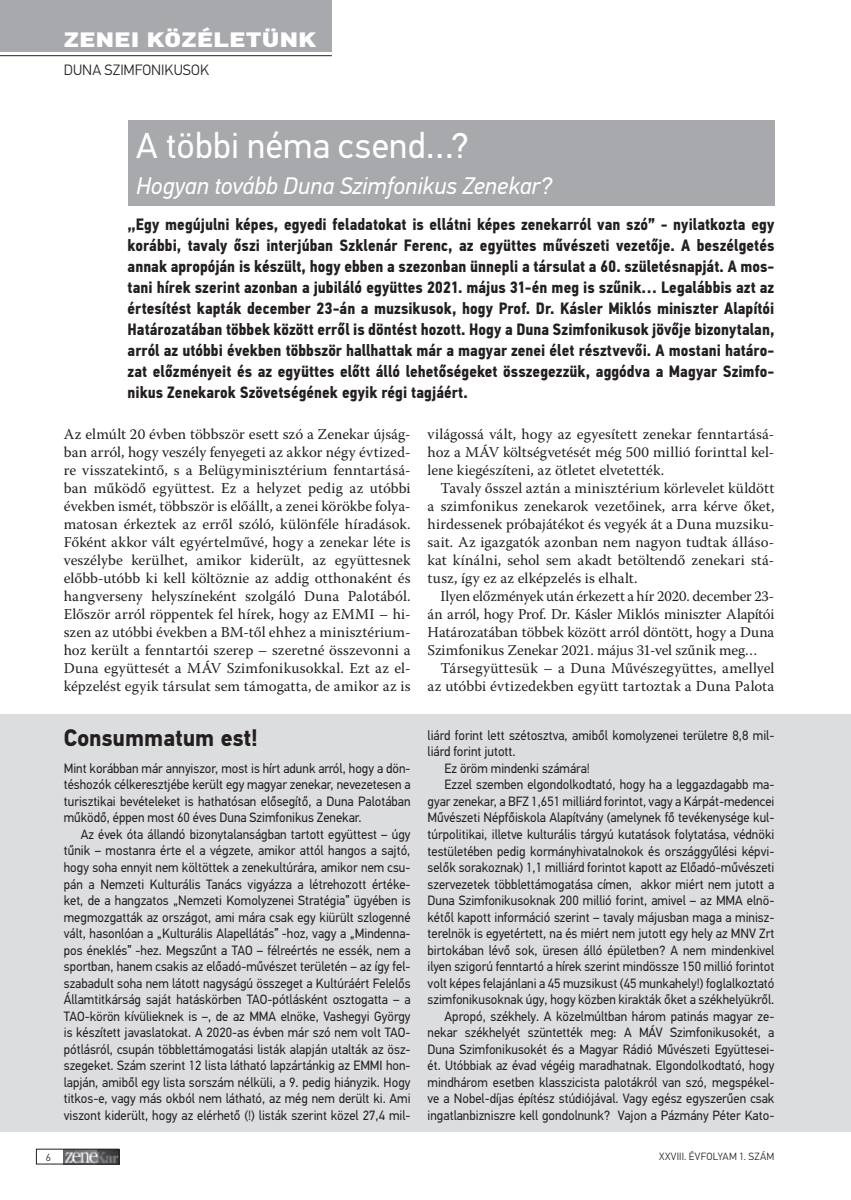
<style>
.page{position:relative;width:851px;height:1200px;background:#fff}
.page>*{position:absolute;margin:0;border:0;box-sizing:border-box;transform-origin:0 0}
.t1{font:36px "Din Text Pro";letter-spacing:.005em;color:#fff}
.t2{font:italic 24px "Din Text Pro";letter-spacing:-.005em;color:#fff}
.t3{font:700 24px "Din Text Pro";color:#231f20;scale:.95 1}
.t4{font:900 21px "Din Text Pro";letter-spacing:.015em;color:#fff;scale:1.2 1}
.t5{font:700 16.5px/21px "Din Text Cond Pro";letter-spacing:.005em;color:#231f20;text-align:justify}
.t6{font:15px/18px "Warnock Pro";color:#231f20;text-align:justify}
.t7{font:300 15px "Din Text Pro";color:#231f20}
.t8{font:13.5px/16.5px "Din Text Pro";color:#231f20;text-align:justify;scale:.95 1}
.t9{font:300 10.5px "Din Text Pro";letter-spacing:.06em;color:#231f20}
</style>
<div class="page">
<div style="left:0;top:0;width:332px;height:51px;background:#a8a9ad"></div>
<hr style="left:0;top:55px;width:332px;height:1px;background:#231f20">
<img style="left:64px;top:1150px;width:53px;height:11px">
<div style="left:36px;top:1148px;width:83px;height:15px;border:1px solid #231f20"></div>
<div style="left:128px;top:120px;width:646px;height:85px;background:#a8a9ad"></div>
<hr style="left:850px;top:714px;width:1px;height:417px;background:#dcdddf">
<div style="left:0;top:714px;width:850px;height:417px;background:#dcdddf"></div>
<h3 class="t4" style="left:64px;top:26px;width:212px">ZENEI KÖZÉLETÜNK</h3>
<p class="t7" style="left:64px;top:61px;width:147px">DUNA SZIMFONIKUSOK</p>
<h1 class="t1" style="left:136px;top:125px;width:334px">A többi néma csend…?</h1>
<h2 class="t2" style="left:136px;top:171px;width:417px">Hogyan tovább Duna Szimfonikus Zenekar?</h2>
<p class="t5" style="left:128px;top:214px;width:648px">„Egy megújulni képes, egyedi feladatokat is ellátni képes zenekarról van szó” - nyilatkozta egy korábbi, tavaly őszi interjúban Szklenár Ferenc, az együttes művészeti vezetője. A beszélgetés annak apropóján is készült, hogy ebben a szezonban ünnepli a társulat a 60. születésnapját. A mos&shy;tani hírek szerint azonban a jubiláló együttes 2021. május 31-én meg is szűnik… Legalábbis azt az értesítést kapták december 23-án a muzsikusok, hogy Prof. Dr. Kásler Miklós miniszter Alapítói Határozatában többek között erről is döntést hozott. Hogy a Duna Szimfonikusok jövője bizonytalan, arról az utóbbi években többször hallhattak már a magyar zenei élet résztvevői. A mostani határo&shy;zat előzményeit és az együttes előtt álló lehetőségeket összegezzük, aggódva a Magyar Szimfo&shy;nikus Zenekarok Szövetségének egyik régi tagjáért.</p>
<p class="t6" style="left:64px;top:425px;width:348px">Az elmúlt 20 évben többször esett szó a Zenekar újság&shy;ban arról, hogy veszély fenyegeti az akkor négy évtized&shy;re visszatekintő, s a Belügyminisztérium fenntartásá&shy;ban működő együttest. Ez a helyzet pedig az utóbbi években ismét, többször is előállt, a zenei körökbe folya&shy;matosan érkeztek az erről szóló, különféle híradások.<br>Főként akkor vált egyértelművé, hogy a zenekar léte is veszélybe kerülhet, amikor kiderült, az együttesnek előbb-utóbb ki kell költöznie az addig otthonaként és hangverseny helyszíneként szolgáló Duna Palotából.<br>Először arról röppentek fel hírek, hogy az EMMI – hi&shy;szen az utóbbi években a BM-től ehhez a minisztérium&shy;hoz került a fenntartói szerep – szeretné összevonni a Duna együttesét a MÁV Szimfonikusokkal. Ezt az el&shy;képzelést egyik társulat sem támogatta, de amikor az is</p>
<p class="t6" style="left:427px;top:425px;width:348px">világossá vált, hogy az egyesített zenekar fenntartásá&shy;hoz a MÁV költségvetését még 500 millió forinttal kel&shy;lene kiegészíteni, az ötletet elvetették.</p>
<p class="t6" style="left:427px;top:479px;width:348px;text-indent:13px">Tavaly ősszel aztán a minisztérium körlevelet küldött a szimfonikus zenekarok vezetőinek, arra kérve őket, hirdessenek próbajátékot és vegyék át a Duna muzsiku&shy;sait. Az igazgatók azonban nem nagyon tudtak álláso&shy;kat kínálni, sehol sem akadt betöltendő zenekari stá&shy;tusz, így ez az elképzelés is elhalt.</p>
<p class="t6" style="left:427px;top:587px;width:348px;text-indent:13px">Ilyen előzmények után érkezett a hír 2020. december 23- án arról, hogy Prof. Dr. Kásler Miklós miniszter Alapítói Határozatában többek között arról döntött, hogy a Duna Szimfonikus Zenekar 2021. május 31-vel szűnik meg…</p>
<p class="t6" style="left:427px;top:659px;width:348px;text-align:right">Társegyüttesük – a Duna Művészegyüttes, amellyel az utóbbi évtizedekben együtt tartoztak a Duna Palota</p>
<h2 class="t3" style="left:64px;top:722px;width:206px">Consummatum est!</h2>
<p class="t8" style="left:64px;top:760px;width:366px">Mint korábban már annyiszor, most is hírt adunk arról, hogy a dön&shy;téshozók célkeresztjébe került egy magyar zenekar, nevezetesen a turisztikai bevételeket is hathatósan elősegítő, a Duna Palotában működő, éppen most 60 éves Duna Szimfonikus Zenekar.</p>
<p class="t8" style="left:64px;top:826px;width:366px;text-indent:17px">Az évek óta állandó bizonytalanságban tartott együttest – úgy tűnik – mostanra érte el a végzete, amikor attól hangos a sajtó, hogy soha ennyit nem költöttek a zenekultúrára, amikor nem csu&shy;pán a Nemzeti Kulturális Tanács vigyázza a létrehozott értéke&shy;ket, de a hangzatos „Nemzeti Komolyzenei Stratégia” ügyében is megmozgatták az országot, ami mára csak egy kiürült szlogenné vált, hasonlóan a „Kulturális Alapellátás” -hoz, vagy a „Mindenna&shy;pos éneklés” -hez. Megszűnt a TAO – félreértés ne essék, nem a sportban, hanem csakis az előadó-művészet területén – az így fel&shy;szabadult soha nem látott nagyságú összeget a Kultúráért Felelős Államtitkárság saját hatáskörben TAO-pótlásként osztogatta – a TAO-körön kívülieknek is –, de az MMA elnöke, Vashegyi György is készített javaslatokat. A 2020-as évben már szó nem volt TAO&shy;pótlásról, csupán többlettámogatási listák alapján utalták az ös - szegeket. Szám szerint 12 lista látható lapzártánkig az EMMI hon&shy;lapján, amiből egy lista sorszám nélküli, a 9. pedig hiányzik. Hogy titkos-e, vagy más okból nem látható, az még nem derült ki. Ami viszont kiderült, hogy az elérhető (!) listák szerint közel 27,4 mil-</p>
<p class="t8" style="left:427px;top:727px;width:365px">liárd forint lett szétosztva, amiből komolyzenei területre 8,8 mil-</p>
<p class="t8" style="left:427px;top:743px;width:94px">liárd forint jutott.</p>
<p class="t8" style="left:444px;top:760px;width:154px">Ez öröm mindenki számára!</p>
<p class="t8" style="left:444px;top:776px;width:348px">Ezzel szemben elgondolkodtató, hogy ha a leggazdagabb ma-</p>
<p class="t8" style="left:427px;top:793px;width:366px">gyar zenekar, a BFZ 1,651 milliárd forintot, vagy a Kárpát-medencei</p>
<p class="t8" style="left:427px;top:809px;width:366px">Művészeti Népfőiskola Alapítvány (amelynek fő tevékenysége kul-</p>
<p class="t8" style="left:427px;top:826px;width:366px">túrpolitikai, illetve kulturális tárgyú kutatások folytatása, védnöki</p>
<p class="t8" style="left:427px;top:842px;width:366px">testületében pedig kormányhivatalnokok és országgyűlési képvi-</p>
<p class="t8" style="left:427px;top:859px;width:366px">selők sorakoznak) 1,1 milliárd forintot kapott az Előadó-művészeti</p>
<p class="t8" style="left:427px;top:875px;width:366px">szervezetek többlettámogatása címen, akkor miért nem jutott a</p>
<p class="t8" style="left:427px;top:892px;width:366px">Duna Szimfonikusoknak 200 millió forint, amivel – az MMA elnö-</p>
<p class="t8" style="left:427px;top:908px;width:366px">kétől kapott információ szerint – tavaly májusban maga a minisz-</p>
<p class="t8" style="left:427px;top:925px;width:366px">terelnök is egyetértett, na és miért nem jutott egy hely az MNV Zrt</p>
<p class="t8" style="left:427px;top:941px;width:366px">birtokában lévő sok, üresen álló épületben? A nem mindenkivel</p>
<p class="t8" style="left:427px;top:958px;width:366px">ilyen szigorú fenntartó a hírek szerint mindössze 150 millió forintot</p>
<p class="t8" style="left:427px;top:974px;width:366px">volt képes felajánlani a 45 muzsikust (45 munkahely!) foglalkoztató</p>
<p class="t8" style="left:427px;top:991px;width:366px">szimfonikusoknak úgy, hogy közben kirakták őket a székhelyükről.</p>
<p class="t8" style="left:444px;top:1007px;width:348px">Apropó, székhely. A közelmúltban három patinás magyar ze-</p>
<p class="t8" style="left:427px;top:1024px;width:366px">nekar székhelyét szüntették meg: A MÁV Szimfonikusokét, a</p>
<p class="t8" style="left:427px;top:1040px;width:366px">Duna Szimfonikusokét és a Magyar Rádió Művészeti Együttesei-</p>
<p class="t8" style="left:427px;top:1057px;width:366px">ét. Utóbbiak az évad végéig maradhatnak. Elgondolkodtató, hogy</p>
<p class="t8" style="left:427px;top:1073px;width:366px">mindhárom esetben klasszicista palotákról van szó, megspékel-</p>
<p class="t8" style="left:427px;top:1090px;width:366px">ve a Nobel-díjas építész stúdiójával. Vagy egész egyszerűen csak</p>
<p class="t8" style="left:427px;top:1106px;width:366px">ingatlanbizniszre kell gondolnunk? Vajon a Pázmány Péter Kato-</p>
<p class="t9" style="left:46px;top:1150px;width:7px">6</p>
<p class="t9" style="left:659px;top:1149px;width:117px">XXVIII. ÉVFOLYAM 1. SZÁM</p>
</div>
